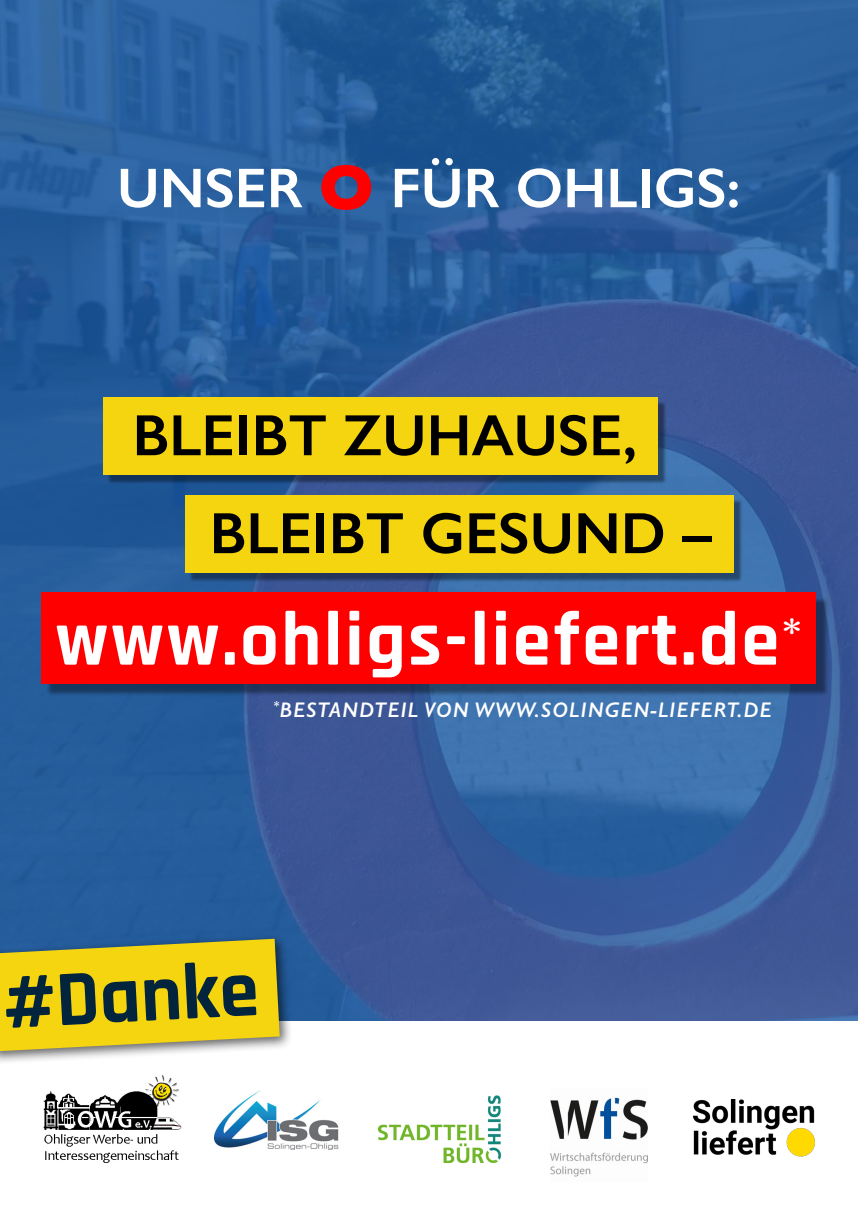
<style>
.page{position:relative;width:859px;height:1208px;background:#fff}
.page>*{position:absolute;margin:0;border:0;box-sizing:border-box;transform-origin:0 0}
.t1{font:700 79.2px "Rajdhani";color:#03243d}
.t2{font:700 76.6px "Rajdhani";letter-spacing:.03em;color:#fff}
.t3{font:600 58.4px/97.9px "Gill Sans";color:#000}
.t4{font:600 56.2px "Gill Sans";color:#fff}
.t5{font:italic 600 21.2px "Gill Sans";letter-spacing:.05em;color:#fff}
.s1{font-weight:700;font-size:64.9px;color:#f00}
</style>
<div class="page">
<img style="left:0;top:0;width:857px;height:1020px">
<div style="left:107px;top:401px;width:560px;height:84px;background:#000;opacity:.4"></div>
<div style="left:103px;top:397px;width:554px;height:78px;background:#f5d410"></div>
<div style="left:189px;top:498px;width:554px;height:84px;background:#000;opacity:.4"></div>
<div style="left:185px;top:495px;width:548px;height:78px;background:#f5d410"></div>
<div style="left:0;top:933px;width:293px;height:131px;background:#000;opacity:.6"></div>
<svg style="left:0;top:938px;width:280px;height:113px;background:#e2c923"></svg>
<img style="left:43px;top:1075px;width:139px;height:88px">
<img style="left:214px;top:1090px;width:125px;height:59px">
<img style="left:378px;top:1095px;width:124px;height:67px">
<img style="left:551px;top:1097px;width:96px;height:80px">
<img style="left:694px;top:1099px;width:121px;height:57px">
<div style="left:46px;top:597px;width:783px;height:99px;background:#000;opacity:.4"></div>
<div style="left:41px;top:592px;width:775px;height:91px;background:#f00"></div>
<h3 class="t4" style="left:117px;top:154px;width:625px">UNSER <span class="s1">O</span> FÜR OHLIGS:</h3>
<h3 class="t3" style="left:210px;top:386px;width:503px;text-indent:-77px">BLEIBT ZUHAUSE,<br>BLEIBT GESUND –</h3>
<h2 class="t2" style="left:55px;top:593px;width:746px">www.ohligs-liefert.de<sup>*</sup></h2>
<p class="t5" style="left:273px;top:697px;width:500px"><sup>*</sup>BESTANDTEIL VON WWW.SOLINGEN-LIEFERT.DE</p>
<h1 class="t1" style="left:0;top:954px;width:257px;rotate:-3deg">#Danke</h1>
</div>
